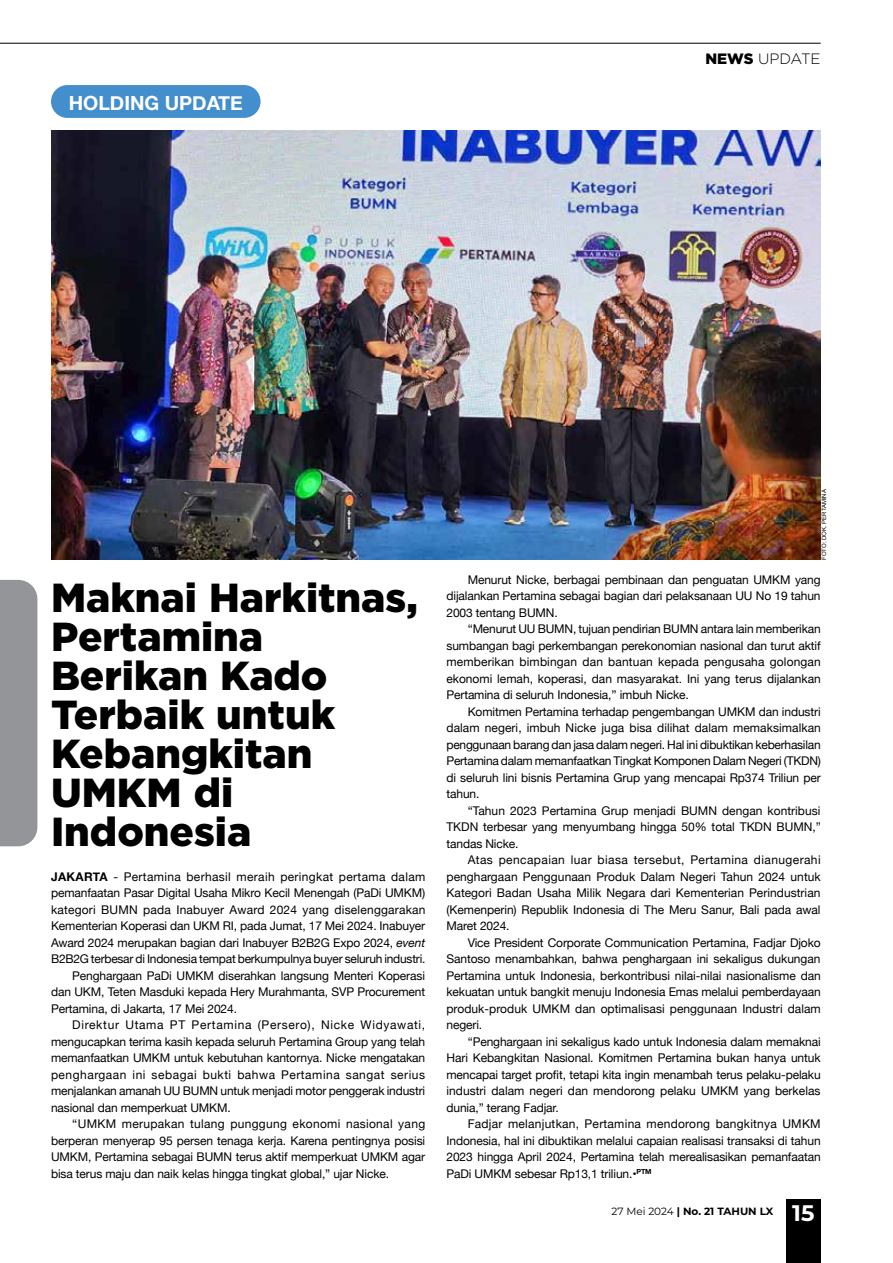
<style>
.page{position:relative;width:893px;height:1263px;background:#fff}
.page>*{position:absolute;margin:0;border:0;box-sizing:border-box;transform-origin:0 0}
.t1{font:900 40.5px/39px "Gotham";color:#000}
.t2{font:700 19.5px "Helvetica Neue";color:#fff}
.t3{font:300 15px "Gotham";color:#000}
.t4{font:12px/16.5px "Helvetica Neue";letter-spacing:-.01em;color:#000;text-align:justify}
.t5{font:12px "Helvetica Neue";letter-spacing:.03em;color:#000}
.t6{font:12px "Helvetica Neue";letter-spacing:.015em;color:#000}
.t7{font:12px "Helvetica Neue";letter-spacing:.045em;color:#000}
.t8{font:12px "Helvetica Neue";letter-spacing:.055em;color:#000}
.t9{font:12px "Helvetica Neue";letter-spacing:.025em;color:#000}
.t10{font:700 10.5px "Montserrat";color:#000}
.t11{font:6px "Arial";color:#000101}
.s1{font-weight:900}
.s2{font-weight:700}
.s3{font-style:italic}
.s4{font-weight:400}
.s5{font-size:22.5px;color:#fff}
</style>
<div class="page">
<div style="left:786px;top:1199px;width:35px;height:64px;background:#000"></div>
<hr style="left:0;top:43px;width:821px;height:1px;background:#000101">
<img style="left:51px;top:130px;width:770px;height:430px">
<div style="left:0;top:580px;width:37px;height:266px;background:#939598"></div>
<div style="left:51px;top:85px;width:210px;height:33px;background:#438ecc;border-radius:16px"></div>
<h2 class="t2" style="left:69px;top:88px;width:176px">HOLDING UPDATE</h2>
<p class="t3" style="left:705px;top:49px;width:117px"><span class="s1">NEWS</span> UPDATE</p>
<h1 class="t1" style="left:51px;top:578px;width:368px">Maknai Harkitnas,<br>Pertamina<br>Berikan Kado<br>Terbaik untuk<br>Kebangkitan<br>UMKM di<br>Indonesia</h1>
<p class="t5" style="left:51px;top:868px;width:376px"><span class="s2">JAKARTA</span> - Pertamina berhasil meraih peringkat pertama dalam</p>
<p class="t4" style="left:51px;top:885px;width:376px">pemanfaatan Pasar Digital Usaha Mikro Kecil Menengah (PaDi UMKM)</p>
<p class="t6" style="left:51px;top:901px;width:376px">kategori BUMN pada Inabuyer Award 2024 yang diselenggarakan</p>
<p class="t4" style="left:51px;top:918px;width:376px">Kementerian Koperasi dan UKM RI, pada Jumat, 17 Mei 2024. Inabuyer</p>
<p class="t4" style="left:51px;top:935px;width:376px">Award 2024 merupakan bagian dari Inabuyer B2B2G Expo 2024, <span class="s3">event</span></p>
<p class="t4" style="left:51px;top:951px;width:376px">B2B2G terbesar di Indonesia tempat berkumpulnya buyer seluruh industri.</p>
<p class="t4" style="left:72px;top:968px;width:354px">Penghargaan PaDi UMKM diserahkan langsung Menteri Koperasi</p>
<p class="t4" style="left:51px;top:984px;width:376px">dan UKM, Teten Masduki kepada Hery Murahmanta, SVP Procurement</p>
<p class="t4" style="left:51px;top:1001px;width:187px">Pertamina, di Jakarta, 17 Mei 2024.</p>
<p class="t8" style="left:72px;top:1016px;width:354px">Direktur Utama PT Pertamina (Persero), Nicke Widyawati,</p>
<p class="t4" style="left:51px;top:1034px;width:376px">mengucapkan terima kasih kepada seluruh Pertamina Group yang telah</p>
<p class="t4" style="left:51px;top:1050px;width:376px">memanfaatkan UMKM untuk kebutuhan kantornya. Nicke mengatakan</p>
<p class="t7" style="left:51px;top:1066px;width:375px">penghargaan ini sebagai bukti bahwa Pertamina sangat serius</p>
<p class="t4" style="left:51px;top:1083px;width:376px">menjalankan amanah UU BUMN untuk menjadi motor penggerak industri</p>
<p class="t4" style="left:51px;top:1100px;width:181px">nasional dan memperkuat UMKM.</p>
<p class="t9" style="left:72px;top:1115px;width:354px">“UMKM merupakan tulang punggung ekonomi nasional yang</p>
<p class="t4" style="left:51px;top:1133px;width:376px">berperan menyerap 95 persen tenaga kerja. Karena pentingnya posisi</p>
<p class="t4" style="left:51px;top:1149px;width:376px">UMKM, Pertamina sebagai BUMN terus aktif memperkuat UMKM agar</p>
<p class="t4" style="left:51px;top:1166px;width:340px">bisa terus maju dan naik kelas hingga tingkat global,” ujar Nicke.</p>
<p class="t11" style="left:820px;top:560px;width:72px;rotate:-90deg">FOTO: DOK. PERTAMINA</p>
<p class="t4" style="left:446px;top:572px;width:376px;text-indent:21px">Menurut Nicke, berbagai pembinaan dan penguatan UMKM yang dijalankan Pertamina sebagai bagian dari pelaksanaan UU No 19 tahun 2003 tentang BUMN.</p>
<p class="t4" style="left:446px;top:621px;width:376px;text-indent:21px">“Menurut UU BUMN, tujuan pendirian BUMN antara lain memberikan sumbangan bagi perkembangan perekonomian nasional dan turut aktif memberikan bimbingan dan bantuan kepada pengusaha golongan ekonomi lemah, koperasi, dan masyarakat. Ini yang terus dijalankan Pertamina di seluruh Indonesia,” imbuh Nicke.</p>
<p class="t4" style="left:446px;top:704px;width:376px;text-indent:21px">Komitmen Pertamina terhadap pengembangan UMKM dan industri dalam negeri, imbuh Nicke juga bisa dilihat dalam memaksimalkan penggunaan barang dan jasa dalam negeri. Hal ini dibuktikan keberhasilan Pertamina dalam memanfaatkan Tingkat Komponen Dalam Negeri (TKDN) di seluruh lini bisnis Pertamina Grup yang mencapai Rp374 Triliun per tahun.</p>
<p class="t4" style="left:446px;top:803px;width:376px;text-indent:21px">“Tahun 2023 Pertamina Grup menjadi BUMN dengan kontribusi TKDN terbesar yang menyumbang hingga 50% total TKDN BUMN,” tandas Nicke.</p>
<p class="t4" style="left:446px;top:852px;width:376px;text-indent:21px">Atas pencapaian luar biasa tersebut, Pertamina dianugerahi penghargaan Penggunaan Produk Dalam Negeri Tahun 2024 untuk Kategori Badan Usaha Milik Negara dari Kementerian Perindustrian (Kemenperin) Republik Indonesia di The Meru Sanur, Bali pada awal Maret 2024.</p>
<p class="t4" style="left:446px;top:935px;width:376px;text-indent:21px">Vice President Corporate Communication Pertamina, Fadjar Djoko Santoso menambahkan, bahwa penghargaan ini sekaligus dukungan Pertamina untuk Indonesia, berkontribusi nilai-nilai nasionalisme dan kekuatan untuk bangkit menuju Indonesia Emas melalui pemberdayaan produk-produk UMKM dan optimalisasi penggunaan Industri dalam negeri.</p>
<p class="t4" style="left:446px;top:1034px;width:376px;text-indent:21px">“Penghargaan ini sekaligus kado untuk Indonesia dalam memaknai Hari Kebangkitan Nasional. Komitmen Pertamina bukan hanya untuk mencapai target profit, tetapi kita ingin menambah terus pelaku-pelaku industri dalam negeri dan mendorong pelaku UMKM yang berkelas dunia,” terang Fadjar.</p>
<p class="t4" style="left:446px;top:1116px;width:376px;text-indent:21px">Fadjar melanjutkan, Pertamina mendorong bangkitnya UMKM Indonesia, hal ini dibuktikan melalui capaian realisasi transaksi di tahun 2023 hingga April 2024, Pertamina telah merealisasikan pemanfaatan PaDi UMKM sebesar Rp13,1 triliun.•<sup>PTM</sup></p>
<p class="t10" style="left:611px;top:1204px;width:204px"><span class="s4">27 Mei 2024</span> | No. 21 TAHUN LX <span class="s5">15</span></p>
</div>
